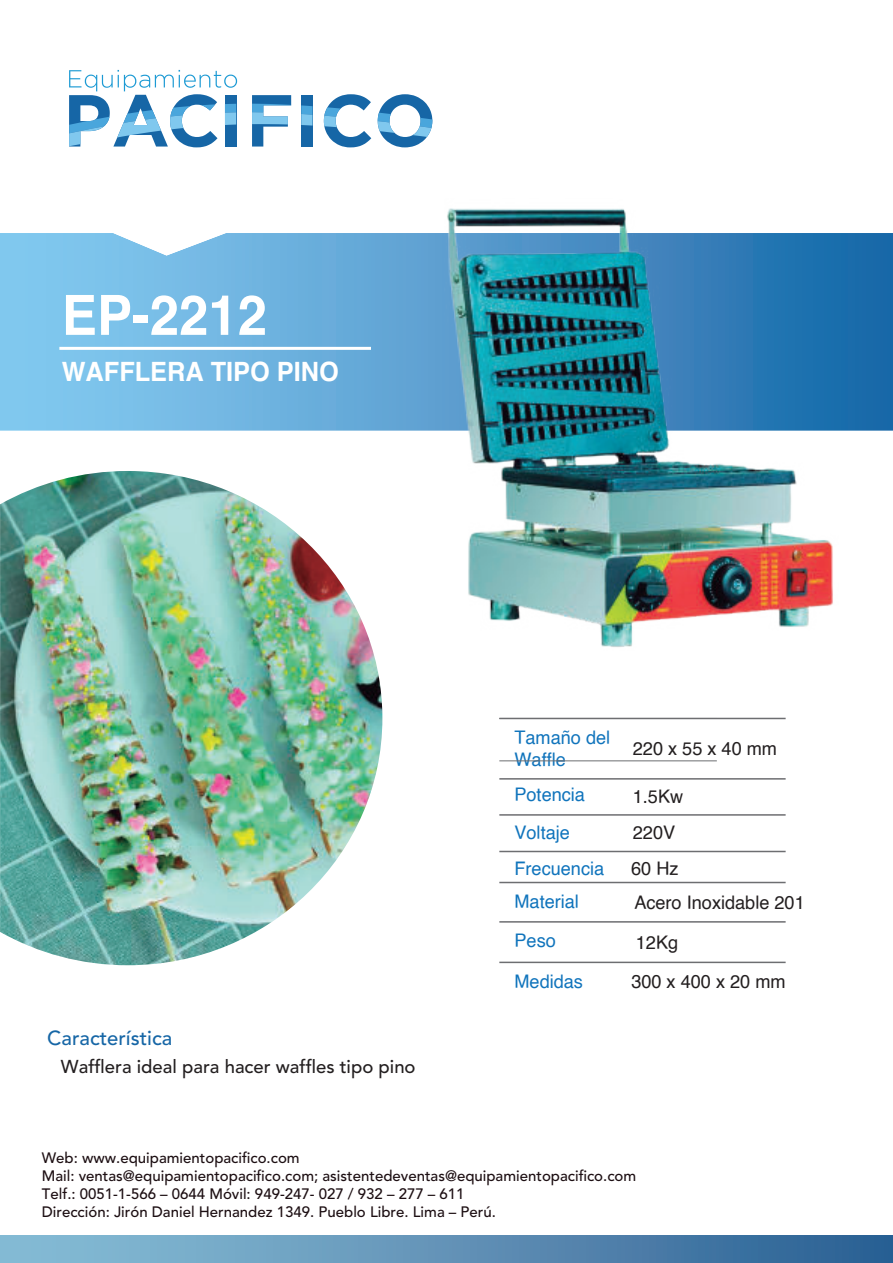
<style>
.page{position:relative;width:893px;height:1263px;background:#fff}
.page>*{position:absolute;margin:0;border:0;box-sizing:border-box;transform-origin:0 0}
.t1{font:700 55.5px "Helvetica";color:#fff;scale:.95 1}
.t2{font:700 26.55px "Helvetica";color:#fff;scale:.95 1}
.t3{font:500 20.25px "Avenir LT Std";color:#1666a6}
.t4{font:18.75px/36.8px "Helvetica";color:#1074bc}
.t5{font:18.75px/36px "Helvetica";color:#231f20}
.t6{font:500 18.6px "Avenir LT Std";color:#231f20}
.t7{font:500 15px/18px "Avenir LT Std";color:#1d0f13}
</style>
<div class="page">
<div style="left:301px;top:95px;width:12px;height:52px;background:#1666a6"></div>
<svg style="left:252px;top:95px;width:39px;height:52px"></svg>
<svg style="left:301px;top:105px;width:12px;height:21px"></svg>
<svg style="left:324px;top:94px;width:47px;height:53px"></svg>
<svg style="left:378px;top:94px;width:54px;height:53px"></svg>
<svg style="left:69px;top:70px;width:168px;height:77px"></svg>
<svg style="left:0;top:233px;width:893px;height:198px;background:#6aafdc"></svg>
<hr style="left:59px;top:347px;width:312px;height:3px;background:#fff">
<img style="left:0;top:471px;width:382px;height:494px">
<hr style="left:499px;top:921px;width:287px;height:2px;background:#6d6e71">
<hr style="left:499px;top:882px;width:287px;height:1px;background:#6d6e71">
<hr style="left:499px;top:851px;width:287px;height:1px;background:#6d6e71">
<hr style="left:499px;top:814px;width:287px;height:2px;background:#6d6e71">
<hr style="left:499px;top:718px;width:287px;height:1px;background:#6d6e71">
<hr style="left:499px;top:962px;width:287px;height:1px;background:#6d6e71">
<hr style="left:499px;top:778px;width:287px;height:2px;background:#6d6e71">
<img style="left:445px;top:208px;width:393px;height:439px">
<div style="left:0;top:1235px;width:893px;height:28px;background:linear-gradient(to right,#8dc1d9,#2e6094)"></div>
<h1 class="t1" style="left:62px;top:283px;width:218px">EP-2212</h1>
<h2 class="t2" style="left:62px;top:357px;width:293px">WAFFLERA TIPO PINO</h2>
<h3 class="t3" style="left:47px;top:1029px;width:127px">Característica</h3>
<p class="t6" style="left:61px;top:1059px;width:356px">Wafflera ideal para hacer waffles tipo pino</p>
<p class="t4" style="left:514px;top:729px;width:97px;line-height:21.8px">Tamaño del<br>Waffle</p>
<p class="t5" style="left:633px;top:732px;width:146px">220 x 55 x 40 mm</p>
<p class="t5" style="left:633px;top:780px;width:52px">1.5Kw<br>220V</p>
<p class="t4" style="left:514px;top:778px;width:91px">Potencia<br>Voltaje<br>Frecuencia</p>
<p class="t5" style="left:631px;top:852px;width:49px">60 Hz</p>
<p class="t4" style="left:514px;top:885px;width:66px">Material</p>
<p class="t5" style="left:634px;top:887px;width:172px">Acero Inoxidable 201</p>
<p class="t4" style="left:514px;top:924px;width:43px">Peso</p>
<p class="t5" style="left:636px;top:926px;width:44px">12Kg</p>
<p class="t4" style="left:514px;top:965px;width:70px">Medidas</p>
<p class="t5" style="left:631px;top:966px;width:156px">300 x 400 x 20 mm</p>
<p class="t7" style="left:42px;top:1150px;width:596px">Web: www.equipamientopacifico.com<br>Mail: ventas@equipamientopacifico.com; asistentedeventas@equipamientopacifico.com Telf.: 0051-1-566 – 0644 Móvil: 949-247- 027 / 932 – 277 – 611<br>Dirección: Jirón Daniel Hernandez 1349. Pueblo Libre. Lima – Perú.</p>
</div>
